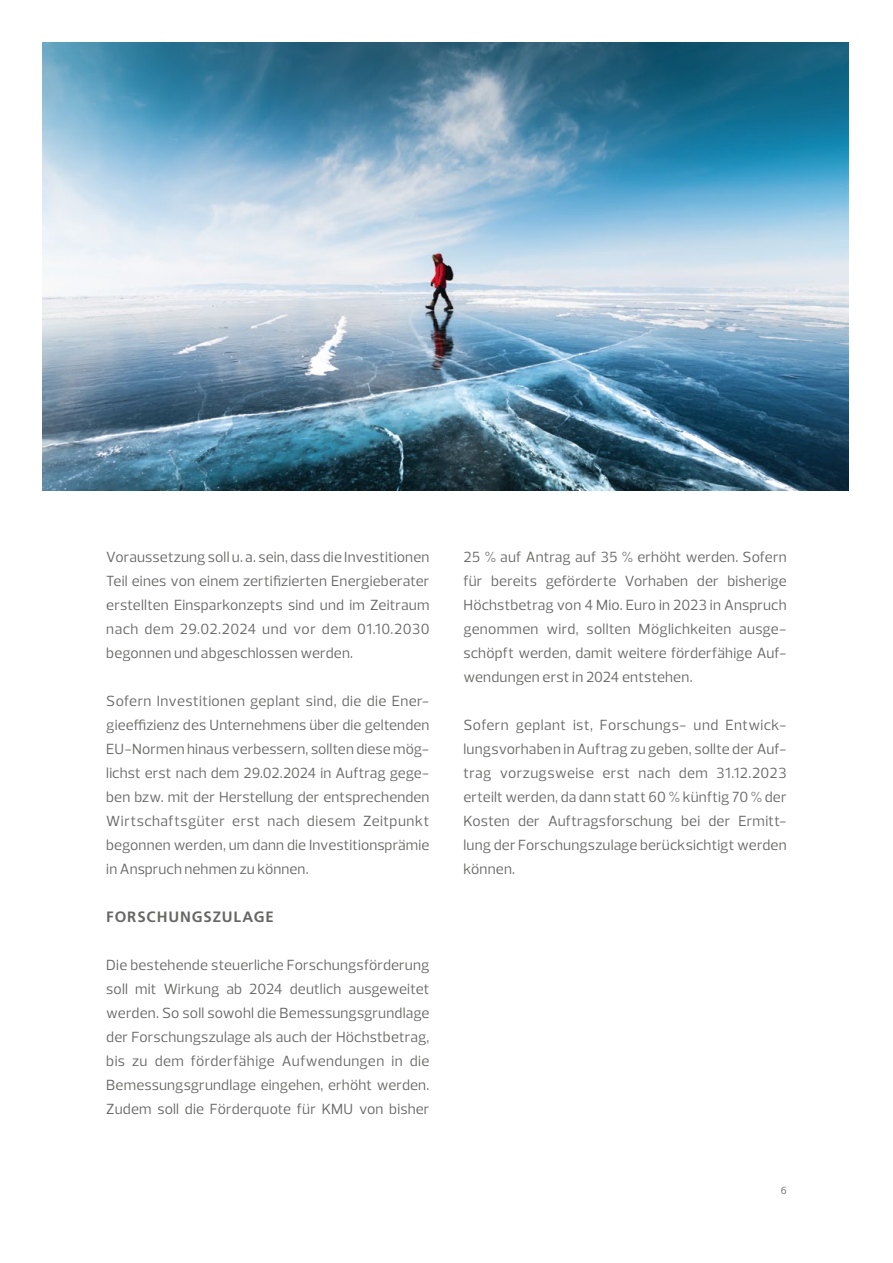
<style>
.page{position:relative;width:893px;height:1263px;background:#fff}
.page>*{position:absolute;margin:0;border:0;box-sizing:border-box;transform-origin:0 0}
.t1{font:15px/24px "Prelo";letter-spacing:.01em;color:#666665;text-align:justify}
.t2{font:700 15px "Frutiger LT Std";letter-spacing:.06em;color:#666665}
.t3{font:10.5px "Prelo";color:#666665}
</style>
<div class="page">
<img style="left:43px;top:43px;width:806px;height:447px">
<p class="t1" style="left:106px;top:545px;width:325px">Voraussetzung soll u. a. sein, dass die Investitionen Teil eines von einem zertifizierten Energieberater erstellten Einsparkonzepts sind und im Zeitraum nach dem 29.02.2024 und vor dem 01.10.2030 begonnen und abgeschlossen werden.</p>
<p class="t1" style="left:106px;top:689px;width:325px">Sofern Investitionen geplant sind, die die Ener&shy;gieeffizienz des Unternehmens über die geltenden EU-Normen hinaus verbessern, sollten diese mög&shy;lichst erst nach dem 29.02.2024 in Auftrag gege&shy;ben bzw. mit der Herstellung der entsprechenden Wirtschaftsgüter erst nach diesem Zeitpunkt begonnen werden, um dann die Investitionsprämie in Anspruch nehmen zu können.</p>
<p class="t2" style="left:106px;top:908px;width:169px">FORSCHUNGSZULAGE</p>
<p class="t1" style="left:106px;top:953px;width:325px">Die bestehende steuerliche Forschungsförderung soll mit Wirkung ab 2024 deutlich ausgeweitet werden. So soll sowohl die Bemessungsgrundlage der Forschungszulage als auch der Höchstbetrag, bis zu dem förderfähige Aufwendungen in die Bemessungsgrundlage eingehen, erhöht werden.<br>Zudem soll die Förderquote für KMU von bisher</p>
<p class="t1" style="left:463px;top:545px;width:325px">25 % auf Antrag auf 35 % erhöht werden. Sofern für bereits geförderte Vorhaben der bisherige Höchstbetrag von 4 Mio. Euro in 2023 in Anspruch genommen wird, sollten Möglichkeiten ausge&shy;schöpft werden, damit weitere förderfähige Auf&shy;wendungen erst in 2024 entstehen.</p>
<p class="t1" style="left:463px;top:713px;width:325px">Sofern geplant ist, Forschungs- und Entwick&shy;lungsvorhaben in Auftrag zu geben, sollte der Auf&shy;trag vorzugsweise erst nach dem 31.12.2023 erteilt werden, da dann statt 60 % künftig 70 % der Kosten der Auftragsforschung bei der Ermitt&shy;lung der Forschungszulage berücksichtigt werden können.</p>
<p class="t3" style="left:781px;top:1184px;width:7px">6</p>
</div>
